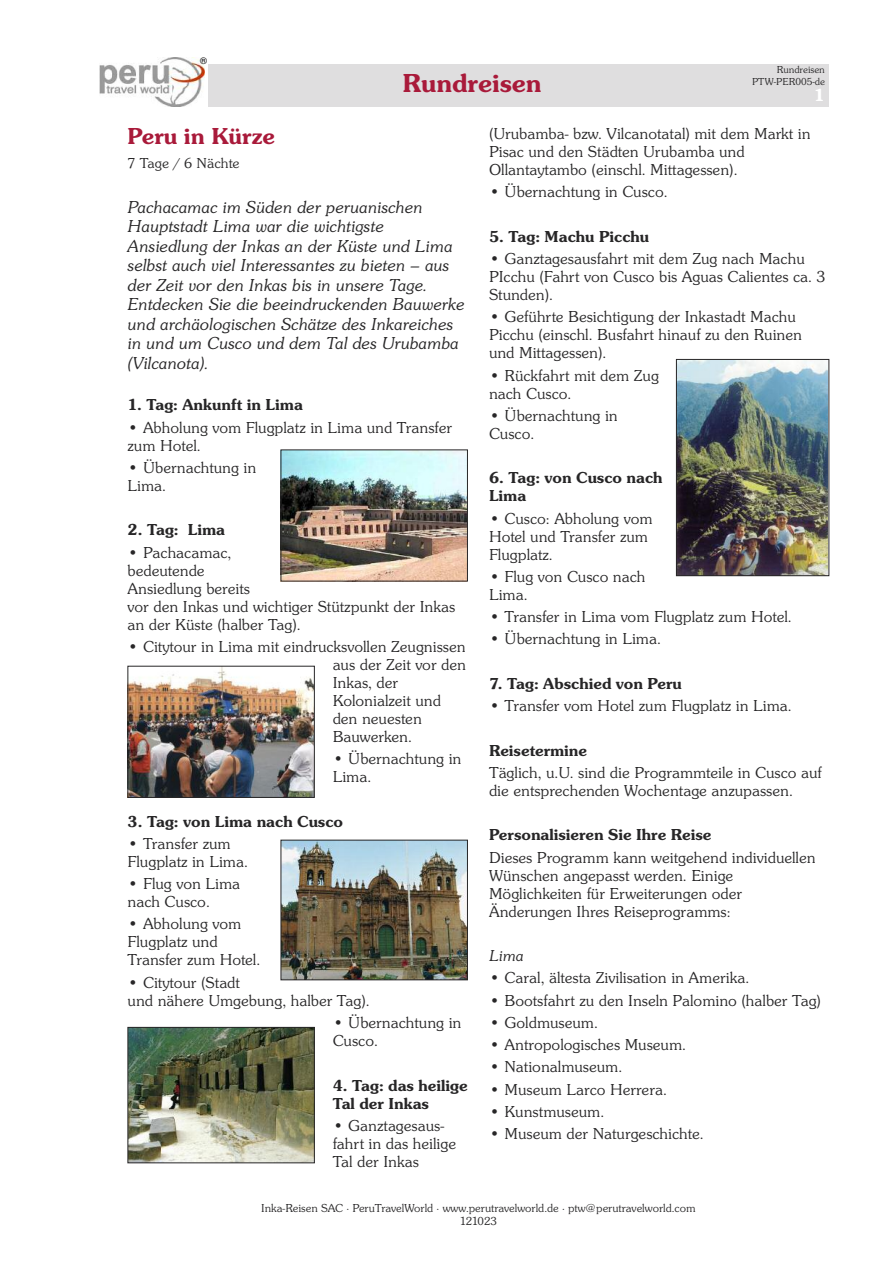
<style>
.page{position:relative;width:893px;height:1263px;background:#fff}
.page>*{position:absolute;margin:0;border:0;box-sizing:border-box;transform-origin:0 0}
.t1{font:600 27px "Souvenir Itc T";color:#a91a3a}
.t2{font:600 24px "Souvenir Itc T";color:#a91a3a}
.t3{font:italic 300 18px/19.5px "Souvenir Itc T";color:#272627}
.t4{font:600 18px "Souvenir Itc T";color:#fff}
.t5{font:300 16.5px/18px "Souvenir Itc T";color:#272627}
.t6{font:600 16.5px/18px "Souvenir Itc T";color:#272627}
.t7{font:italic 300 16.5px "Souvenir Itc T";color:#272627}
.t8{font:300 15px "Souvenir Itc T";color:#272627}
.t9{font:300 12px/13.2px "Souvenir Itc T";color:#272627;text-align:center}
.t10{font:300 10.5px/11.6px "Souvenir Itc T";color:#272627;text-align:right}
.t11{font:600 9.75px "Nimbus Sans Novus T";color:#272627}
</style>
<div class="page">
<div style="left:208px;top:64px;width:621px;height:42px;background:#dfdedf"></div>
<img style="left:100px;top:57px;width:105px;height:49px">
<img style="left:678px;top:361px;width:149px;height:213px">
<div style="left:676px;top:359px;width:153px;height:217px;border:1px solid #272627"></div>
<img style="left:130px;top:668px;width:183px;height:128px">
<div style="left:128px;top:666px;width:187px;height:132px;border:1px solid #272627"></div>
<img style="left:283px;top:452px;width:183px;height:127px">
<div style="left:281px;top:450px;width:187px;height:131px;border:1px solid #272627"></div>
<img style="left:283px;top:842px;width:183px;height:136px">
<div style="left:281px;top:840px;width:187px;height:140px;border:1px solid #272627"></div>
<img style="left:130px;top:1029px;width:183px;height:132px">
<div style="left:128px;top:1027px;width:187px;height:136px;border:1px solid #272627"></div>
<p class="t11" style="left:200px;top:55px;width:9px">®</p>
<h1 class="t1" style="left:402px;top:67px;width:141px">Rundreisen</h1>
<p class="t10" style="left:752px;top:64px;width:74px">Rundreisen<br>PTW-PER005-de</p>
<p class="t4" style="left:814px;top:85px;width:13px">1</p>
<h2 class="t2" style="left:128px;top:122px;width:149px">Peru in Kürze</h2>
<p class="t8" style="left:128px;top:154px;width:113px">7 Tage / 6 Nächte</p>
<p class="t3" style="left:128px;top:197px;width:338px">Pachacamac im Süden der peruanischen Hauptstadt Lima war die wichtigste Ansiedlung der Inkas an der Küste und Lima selbst auch viel Interessantes zu bieten – aus der Zeit vor den Inkas bis in unsere Tage.<br>Entdecken Sie die beeindruckenden Bauwerke und archäologischen Schätze des Inkareiches in und um Cusco und dem Tal des Urubamba (Vilcanota).</p>
<p class="t6" style="left:128px;top:396px;width:177px">1. Tag: Ankunft in Lima</p>
<p class="t5" style="left:128px;top:418px;width:326px">• Abholung vom Flugplatz in Lima und Transfer zum Hotel.</p>
<p class="t5" style="left:128px;top:458px;width:130px">• Übernachtung in<br>Lima.</p>
<p class="t6" style="left:128px;top:521px;width:99px">2. Tag: Lima</p>
<p class="t5" style="left:128px;top:543px;width:329px">• Pachacamac,<br>bedeutende<br>Ansiedlung bereits<br>vor den Inkas und wichtiger Stützpunkt der Inkas an der Küste (halber Tag).</p>
<p class="t5" style="left:333px;top:637px;width:135px;text-indent:-205px">• Citytour in Lima mit eindrucksvollen Zeugnissen aus der Zeit vor den<br>Inkas, der<br>Kolonialzeit und den neuesten<br>Bauwerken.</p>
<p class="t5" style="left:333px;top:749px;width:130px">• Übernachtung in<br>Lima.</p>
<p class="t6" style="left:128px;top:812px;width:217px">3. Tag: von Lima nach Cusco</p>
<p class="t5" style="left:128px;top:834px;width:122px">• Transfer zum<br>Flugplatz in Lima.</p>
<p class="t5" style="left:128px;top:874px;width:114px">• Flug von Lima nach Cusco.</p>
<p class="t5" style="left:128px;top:915px;width:134px">• Abholung vom<br>Flugplatz und<br>Transfer zum Hotel.</p>
<p class="t5" style="left:128px;top:973px;width:244px">• Citytour (Stadt<br>und nähere Umgebung, halber Tag).</p>
<p class="t5" style="left:333px;top:1013px;width:130px">• Übernachtung in<br>Cusco.</p>
<p class="t6" style="left:333px;top:1076px;width:136px">4. Tag: das heilige<br>Tal der Inkas</p>
<p class="t5" style="left:333px;top:1116px;width:125px">• Ganztagesaus&shy;fahrt in das heilige<br>Tal der Inkas</p>
<p class="t5" style="left:489px;top:124px;width:323px">(Urubamba- bzw. Vilcanotatal) mit dem Markt in<br>Pisac und den Städten Urubamba und<br>Ollantaytambo (einschl. Mittagessen).</p>
<p class="t5" style="left:489px;top:183px;width:180px">• Übernachtung in Cusco.</p>
<p class="t6" style="left:489px;top:227px;width:162px">5. Tag: Machu Picchu</p>
<p class="t5" style="left:489px;top:249px;width:338px">• Ganztagesausfahrt mit dem Zug nach Machu<br>PIcchu (Fahrt von Cusco bis Aguas Calientes ca. 3<br>Stunden).</p>
<p class="t5" style="left:489px;top:308px;width:314px">• Geführte Besichtigung der Inkastadt Machu<br>Picchu (einschl. Busfahrt hinauf zu den Ruinen und Mittagessen).</p>
<p class="t5" style="left:489px;top:366px;width:171px">• Rückfahrt mit dem Zug nach Cusco.</p>
<p class="t5" style="left:489px;top:406px;width:130px">• Übernachtung in<br>Cusco.</p>
<p class="t6" style="left:489px;top:469px;width:175px">6. Tag: von Cusco nach<br>Lima</p>
<p class="t5" style="left:489px;top:509px;width:165px">• Cusco: Abholung vom<br>Hotel und Transfer zum<br>Flugplatz.</p>
<p class="t5" style="left:489px;top:567px;width:158px">• Flug von Cusco nach<br>Lima.</p>
<p class="t5" style="left:489px;top:607px;width:304px">• Transfer in Lima vom Flugplatz zum Hotel.</p>
<p class="t5" style="left:489px;top:630px;width:173px">• Übernachtung in Lima.</p>
<p class="t6" style="left:489px;top:674px;width:194px">7. Tag: Abschied von Peru</p>
<p class="t5" style="left:489px;top:696px;width:304px">• Transfer vom Hotel zum Flugplatz in Lima.</p>
<p class="t6" style="left:489px;top:741px;width:100px">Reisetermine</p>
<p class="t5" style="left:489px;top:763px;width:334px">Täglich, u.U. sind die Programmteile in Cusco auf die entsprechenden Wochentage anzupassen.</p>
<p class="t6" style="left:489px;top:826px;width:224px">Personalisieren Sie Ihre Reise</p>
<p class="t5" style="left:489px;top:848px;width:328px">Dieses Programm kann weitgehend individuellen Wünschen angepasst werden. Einige Möglichkeiten für Erweiterungen oder Änderungen Ihres Reiseprogramms:</p>
<p class="t7" style="left:489px;top:946px;width:36px">Lima</p>
<p class="t5" style="left:489px;top:969px;width:262px">• Caral, ältesta Zivilisation in Amerika.</p>
<p class="t5" style="left:489px;top:991px;width:334px">• Bootsfahrt zu den Inseln Palomino (halber Tag)</p>
<p class="t5" style="left:489px;top:1013px;width:110px">• Goldmuseum.</p>
<p class="t5" style="left:489px;top:1035px;width:199px">• Antropologisches Museum.</p>
<p class="t5" style="left:489px;top:1058px;width:135px">• Nationalmuseum.</p>
<p class="t5" style="left:489px;top:1080px;width:179px">• Museum Larco Herrera.</p>
<p class="t5" style="left:489px;top:1102px;width:117px">• Kunstmuseum.</p>
<p class="t5" style="left:489px;top:1124px;width:216px">• Museum der Naturgeschichte.</p>
<p class="t9" style="left:261px;top:1201px;width:436px">Inka-Reisen SAC · PeruTravelWorld · www.perutravelworld.de · ptw@perutravelworld.com<br>121023</p>
</div>
